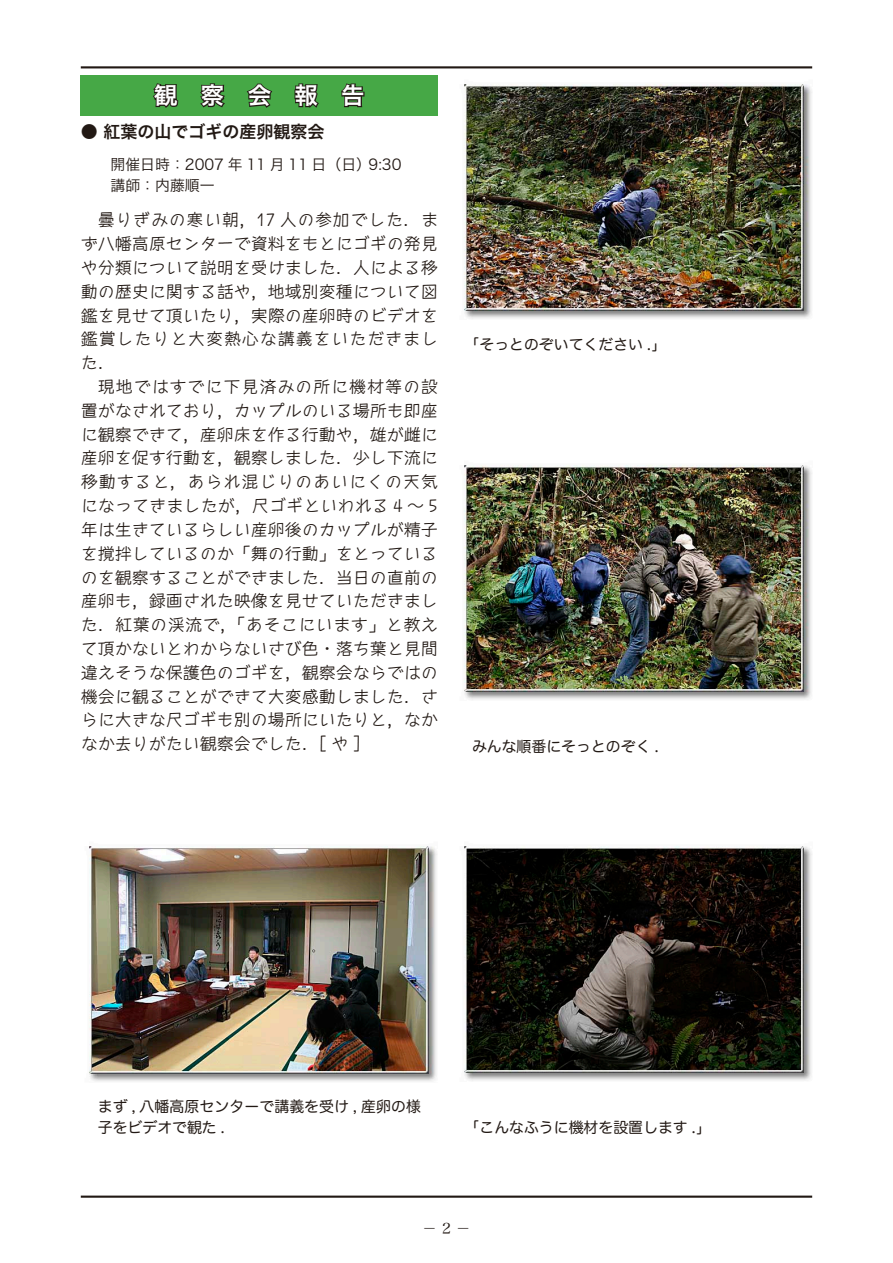
<style>
.page{position:relative;width:893px;height:1263px;background:#fff}
.page>*{position:absolute;margin:0;border:0;box-sizing:border-box;transform-origin:0 0}
.t1{font:23.4px "Hira Kaku Pro W6";color:#fff}
.本文{font:500 16.95px/23.9px "September";color:#221914;text-align:justify}
.小見出し{font:16.95px "Hira Kaku Pro W6";color:#221914}
.キャプション{font:14.85px/20.2px "Hira Maru Pro W4";color:#221914}
.基本情報{font:14.85px "Hira Kaku Pro W3";color:#221914}
.基本情報_最終行{font:14.85px "Hira Kaku Pro W3";color:#221914}
.t2{font:14.85px "Hira Min Pro W3";color:#221914}
</style>
<div class="page">
<hr style="left:81px;top:1195px;width:731px;height:3px;background:#221914">
<hr style="left:81px;top:66px;width:731px;height:2px;background:#221914">
<div style="left:81px;top:75px;width:357px;height:41px;background:#46a846"></div>
<svg style="left:153px;top:83px;width:26px;height:25px"></svg>
<svg style="left:200px;top:83px;width:25px;height:25px"></svg>
<svg style="left:247px;top:83px;width:25px;height:25px"></svg>
<svg style="left:294px;top:83px;width:25px;height:25px"></svg>
<svg style="left:341px;top:83px;width:24px;height:25px"></svg>
<img style="left:464px;top:84px;width:348px;height:235px">
<img style="left:464px;top:465px;width:348px;height:235px">
<img style="left:464px;top:846px;width:348px;height:235px">
<img style="left:89px;top:846px;width:348px;height:236px">
<p class="t1" style="left:154px;top:74px;width:212px">観　察　会　報　告</p>
<p class="小見出し" style="left:81px;top:116px;width:245px">● 紅葉の山でゴギの産卵観察会</p>
<p class="基本情報" style="left:111px;top:151px;width:292px">開催日時：2007 年 11 月 11 日（日）9:30</p>
<p class="基本情報_最終行" style="left:111px;top:172px;width:106px">講師：内藤順一</p>
<p class="本文" style="left:81px;top:208px;width:359px;text-indent:17px">曇りぎみの寒い朝，17 人の参加でした．まず八幡高原センターで資料をもとにゴギの発見や分類について説明を受けました．人による移動の歴史に関する話や，地域別変種について図鑑を見せて頂いたり，実際の産卵時のビデオを鑑賞したりと大変熱心な講義をいただきました．</p>
<p class="本文" style="left:81px;top:375px;width:359px;text-indent:17px">現地ではすでに下見済みの所に機材等の設置がなされており，カップルのいる場所も即座に観察できて，産卵床を作る行動や，雄が雌に産卵を促す行動を，観察しました．少し下流に移動すると，あられ混じりのあいにくの天気になってきましたが，尺ゴギといわれる 4 〜 5年は生きているらしい産卵後のカップルが精子を撹拌しているのか「舞の行動」をとっているのを観察することができました．当日の直前の産卵も，録画された映像を見せていただきました．紅葉の渓流で，「あそこにいます」と教えて頂かないとわからないさび色・落ち葉と見間違えそうな保護色のゴギを，観察会ならではの機会に観ることができて大変感動しました．さらに大きな尺ゴギも別の場所にいたりと，なかなか去りがたい観察会でした．[ や ]</p>
<p class="キャプション" style="left:465px;top:334px;width:203px">「そっとのぞいてください .」</p>
<p class="キャプション" style="left:472px;top:735px;width:188px">みんな順番にそっとのぞく .</p>
<p class="キャプション" style="left:98px;top:1096px;width:325px">まず , 八幡高原センターで講義を受け , 産卵の様子をビデオで観た .</p>
<p class="キャプション" style="left:465px;top:1116px;width:248px">「こんなふうに機材を設置します .」</p>
<p class="t2" style="left:422px;top:1216px;width:50px">－ 2 －</p>
</div>
